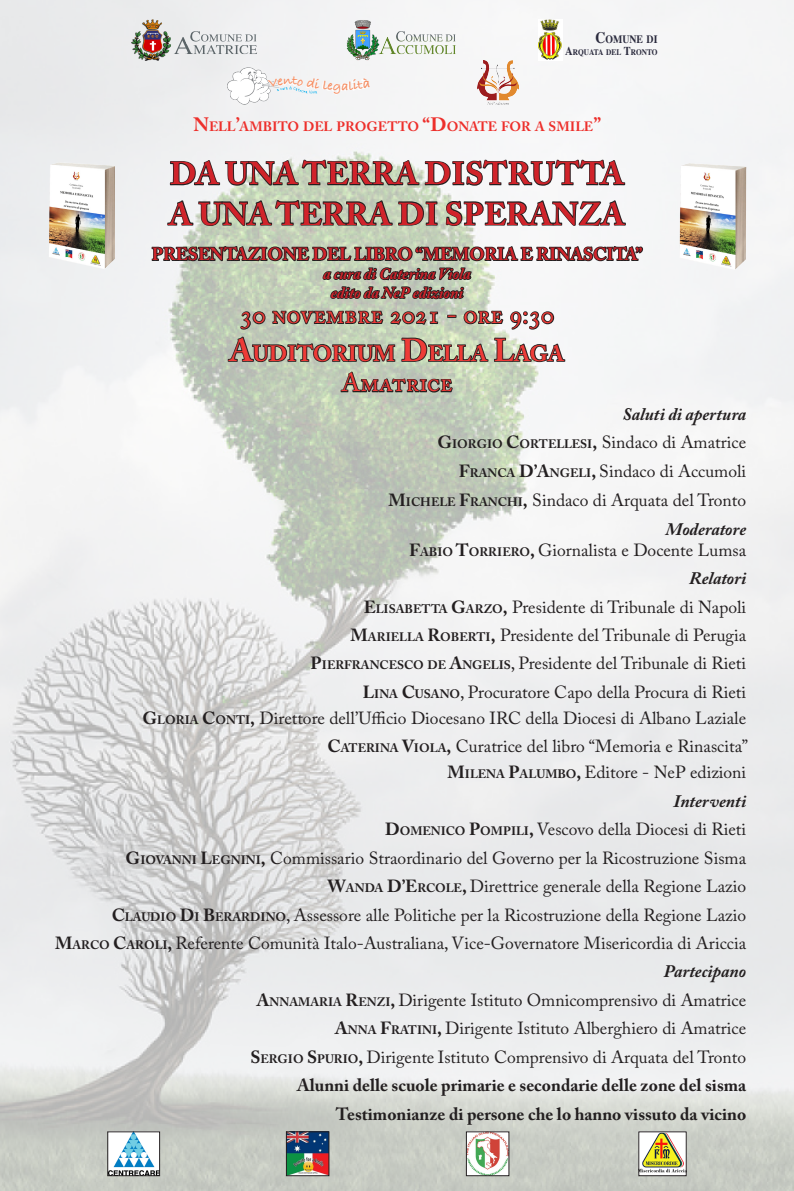
<style>
.page{position:relative;width:794px;height:1191px;background:#fff}
.page>*{position:absolute;margin:0;border:0;box-sizing:border-box;transform-origin:0 0}
.t1{font:700 31.5px "Adobe Caslon Pro";letter-spacing:.015em;color:#d1232a}
.t2{font:25.38px "Adobe Caslon Pro";color:#ee3b37}
.t3{font:700 22.05px "Adobe Caslon Pro";color:#ee3b37}
.t4{font:17.5px "Adobe Caslon Pro";color:#231f20}
.t5{font:700 17.5px "Adobe Caslon Pro";color:#231f20}
.t6{font:italic 700 17.5px "Adobe Caslon Pro";color:#231f20}
.t7{font:700 17.5px "Adobe Caslon Pro";color:#d1232a}
.t8{font:italic 700 15.75px "Adobe Caslon Pro";color:#d1232a}
.t9{font:700 13.47px "Adobe Caslon Pro";color:#ed2f2b}
.t10{font:13.47px "Bradley Hand ITCTT Bold";color:#f68c60}
.t11{font:700 11.29px "Times";color:#2a2a3d;scale:.87 1}
.t12{font:700 8.49px "Times";color:#2a2a3d;scale:.87 1}
.s1{font-size:16.1px}
.s2{font-size:12.08px}
.s3{font-size:19.25px}
.s4{font-size:31.5px}
.s5{font-weight:700}
.s6{font-weight:700;font-size:12.25px}
</style>
<div class="page">
<img style="left:0;top:0;width:794px;height:1191px">
<img style="left:344px;top:20px;width:112px;height:40px">
<img style="left:132px;top:20px;width:126px;height:40px">
<img style="left:538px;top:20px;width:24px;height:40px">
<img style="left:288px;top:1133px;width:39px;height:41px">
<div style="left:286px;top:1131px;width:43px;height:45px;border:1px solid #231f20"></div>
<img style="left:109px;top:1133px;width:49px;height:41px">
<div style="left:107px;top:1131px;width:53px;height:45px;border:1px solid #231f20"></div>
<img style="left:640px;top:1133px;width:44px;height:41px">
<div style="left:638px;top:1131px;width:48px;height:45px;border:1px solid #231f20"></div>
<img style="left:468px;top:1133px;width:39px;height:41px">
<div style="left:466px;top:1131px;width:43px;height:45px;border:1px solid #231f20"></div>
<img style="left:477px;top:60px;width:41px;height:46px">
<svg style="left:151px;top:124px;width:493px;height:311px"></svg>
<img style="left:48px;top:158px;width:67px;height:117px">
<img style="left:679px;top:158px;width:68px;height:117px">
<svg style="left:226px;top:66px;width:144px;height:39px"></svg>
<p class="t11" style="left:595px;top:28px;width:73px"><span class="s1">C</span>OMUNE DI</p>
<p class="t12" style="left:565px;top:44px;width:108px"><span class="s2">A</span>RQUATA DEL <span class="s2">T</span>RONTO</p>
<p class="t10" style="left:283px;top:70px;width:11px">n</p>
<p class="t9" style="left:193px;top:118px;width:409px"><span class="s3">N</span>ELL<span class="s3">’</span>AMBITO DEL PROGETTO <span class="s3">“D</span>ONATE FOR A SMILE<span class="s3">”</span></p>
<p class="t1" style="left:170px;top:155px;width:455px">DA UNA TERRA DISTRUTTA</p>
<p class="t1" style="left:169px;top:195px;width:457px">A UNA TERRA DI SPERANZA</p>
<p class="t7" style="left:152px;top:244px;width:492px">PRESENTAZIONE DEL LIBRO “MEMORIA E RINASCITA”</p>
<p class="t8" style="left:323px;top:264px;width:149px">a cura di Caterina Viola</p>
<p class="t8" style="left:331px;top:283px;width:134px">edito da NeP edizioni</p>
<p class="t2" style="left:240px;top:299px;width:315px">30 novembre 2021 - ore 9:30</p>
<p class="t3" style="left:230px;top:340px;width:337px"><span class="s4">A</span>UDITORIUM <span class="s4">D</span>ELLA <span class="s4">L</span>AGA</p>
<p class="t2" style="left:341px;top:368px;width:112px">Amatrice</p>
<p class="t6" style="left:622px;top:403px;width:125px">Saluti di apertura</p>
<p class="t4" style="left:437px;top:432px;width:310px"><span class="s5">G</span><span class="s6">IORGIO</span> <span class="s5">C</span><span class="s6">ORTELLESI</span><span class="s5">,</span> Sindaco di Amatrice</p>
<p class="t4" style="left:459px;top:460px;width:289px"><span class="s5">F</span><span class="s6">RANCA</span> <span class="s5">D’A</span><span class="s6">NGELI</span><span class="s5">,</span> Sindaco di Accumoli</p>
<p class="t4" style="left:388px;top:490px;width:359px"><span class="s5">M</span><span class="s6">ICHELE</span> <span class="s5">F</span><span class="s6">RANCHI</span><span class="s5">,</span> Sindaco di Arquata del Tronto</p>
<p class="t6" style="left:665px;top:518px;width:82px">Moderatore</p>
<p class="t4" style="left:409px;top:539px;width:339px"><span class="s5">F</span><span class="s6">ABIO</span> <span class="s5">T</span><span class="s6">ORRIERO</span><span class="s5">,</span> Giornalista e Docente Lumsa</p>
<p class="t6" style="left:689px;top:568px;width:58px">Relatori</p>
<p class="t4" style="left:364px;top:596px;width:384px"><span class="s5">E</span><span class="s6">LISABETTA</span> <span class="s5">G</span><span class="s6">ARZO</span><span class="s5">,</span> Presidente di Tribunale di Napoli</p>
<p class="t4" style="left:350px;top:625px;width:397px"><span class="s5">M</span><span class="s6">ARIELLA</span> <span class="s5">R</span><span class="s6">OBERTI</span><span class="s5">,</span> Presidente del Tribunale di Perugia</p>
<p class="t4" style="left:310px;top:653px;width:437px"><span class="s5">P</span><span class="s6">IERFRANCESCO DE</span> <span class="s5">A</span><span class="s6">NGELIS</span>, Presidente del Tribunale di Rieti</p>
<p class="t4" style="left:363px;top:681px;width:385px"><span class="s5">L</span><span class="s6">INA</span> <span class="s5">C</span><span class="s6">USANO</span>, Procuratore Capo della Procura di Rieti</p>
<p class="t4" style="left:143px;top:707px;width:605px"><span class="s5">G</span><span class="s6">LORIA</span> <span class="s5">C</span><span class="s6">ONTI</span><span class="s5">,</span> Direttore dell’Ufficio Diocesano IRC della Diocesi di Albano Laziale</p>
<p class="t4" style="left:327px;top:736px;width:422px"><span class="s5">C</span><span class="s6">ATERINA</span> <span class="s5">V</span><span class="s6">IOLA</span><span class="s5">,</span> Curatrice del libro “Memoria e Rinascita”</p>
<p class="t4" style="left:447px;top:762px;width:300px"><span class="s5">M</span><span class="s6">ILENA</span> <span class="s5">P</span><span class="s6">ALUMBO</span><span class="s5">,</span> Editore - NeP edizioni</p>
<p class="t6" style="left:673px;top:790px;width:74px">Interventi</p>
<p class="t4" style="left:385px;top:819px;width:362px"><span class="s5">D</span><span class="s6">OMENICO</span> <span class="s5">P</span><span class="s6">OMPILI</span><span class="s5">,</span> Vescovo della Diocesi di Rieti</p>
<p class="t4" style="left:126px;top:847px;width:622px"><span class="s5">G</span><span class="s6">IOVANNI</span> <span class="s5">L</span><span class="s6">EGNINI</span><span class="s5">,</span> Commissario Straordinario del Governo per la Ricostruzione Sisma</p>
<p class="t4" style="left:327px;top:876px;width:420px"><span class="s5">W</span><span class="s6">ANDA</span> <span class="s5">D’E</span><span class="s6">RCOLE</span><span class="s5">,</span> Direttrice generale della Regione Lazio</p>
<p class="t4" style="left:112px;top:904px;width:636px"><span class="s5">C</span><span class="s6">LAUDIO</span> <span class="s5">D</span><span class="s6">I</span> <span class="s5">B</span><span class="s6">ERARDINO</span>, Assessore alle Politiche per la Ricostruzione della Regione Lazio</p>
<p class="t4" style="left:55px;top:932px;width:692px"><span class="s5">M</span><span class="s6">ARCO</span> <span class="s5">C</span><span class="s6">AROLI</span><span class="s5">,</span> Referente Comunità Italo-Australiana, Vice-Governatore Misericordia di Ariccia</p>
<p class="t6" style="left:663px;top:961px;width:84px">Partecipano</p>
<p class="t4" style="left:257px;top:989px;width:491px"><span class="s5">A</span><span class="s6">NNAMARIA</span> <span class="s5">R</span><span class="s6">ENZI</span><span class="s5">,</span> Dirigente Istituto Omnicomprensivo di Amatrice</p>
<p class="t4" style="left:335px;top:1018px;width:412px"><span class="s5">A</span><span class="s6">NNA</span> <span class="s5">F</span><span class="s6">RATINI</span><span class="s5">,</span> Dirigente Istituto Alberghiero di Amatrice</p>
<p class="t4" style="left:250px;top:1046px;width:497px"><span class="s5">S</span><span class="s6">ERGIO</span> <span class="s5">S</span><span class="s6">PURIO</span><span class="s5">,</span> Dirigente Istituto Comprensivo di Arquata del Tronto</p>
<p class="t5" style="left:297px;top:1075px;width:451px">Alunni delle scuole primarie e secondarie delle zone del sisma</p>
<p class="t5" style="left:336px;top:1103px;width:412px">Testimonianze di persone che lo hanno vissuto da vicino</p>
</div>
